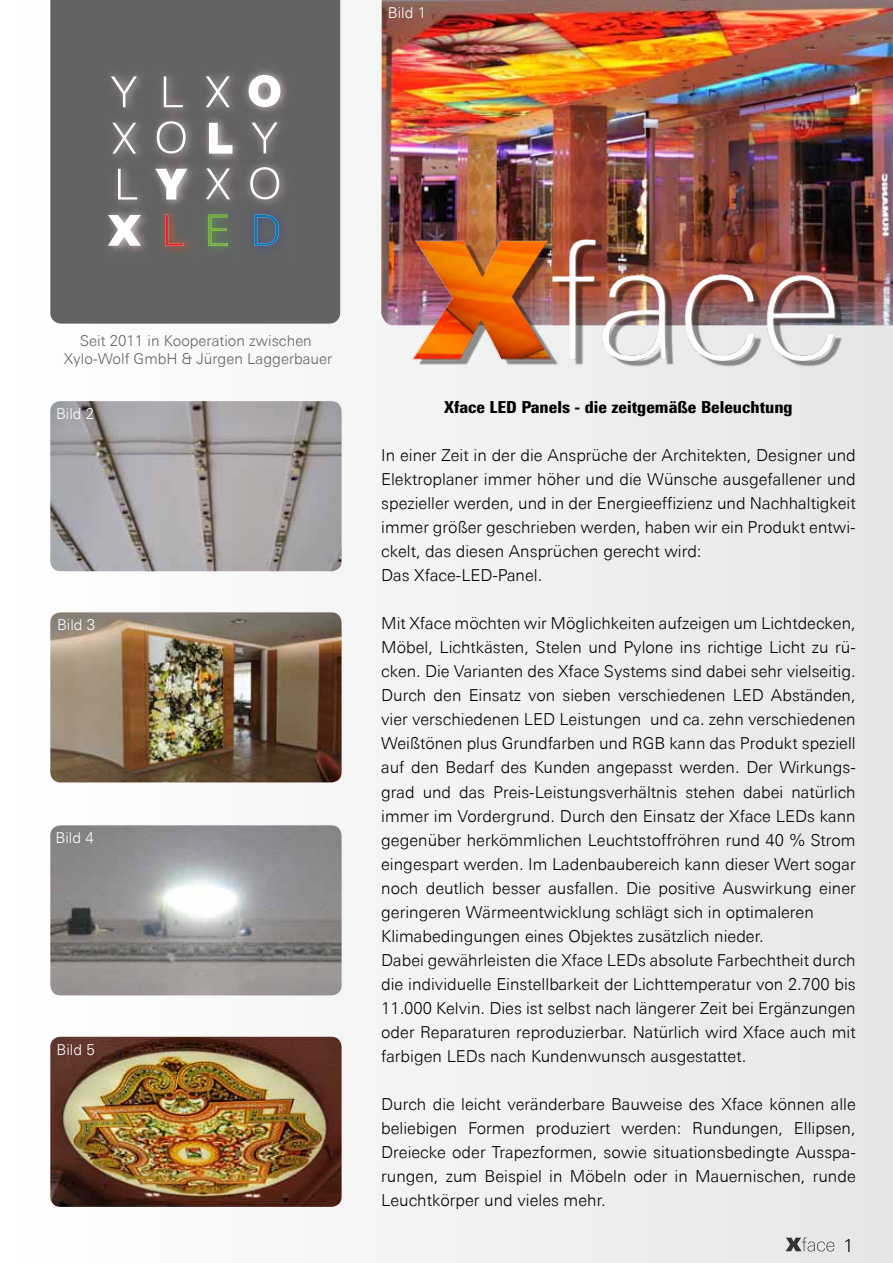
<style>
.page{position:relative;width:893px;height:1263px;background:#fff}
.page>*{position:absolute;margin:0;border:0;box-sizing:border-box;transform-origin:0 0}
.t1{font:300 18px "Linotype Univers Basic";color:#000}
.t2{font:300 16.5px/24px "Linotype Univers Basic";color:#000}
.t3{font:900 condensed 16.5px "Linotype Univers";color:#000}
.t4{font:300 15px/18px "Linotype Univers Basic";color:#636363;text-align:center}
.t5{font:300 15px "Linotype Univers Basic";color:#fff}
</style>
<div class="page">
<div style="left:0;top:0;width:893px;height:1263px;background:linear-gradient(to right,#fefefe,#e6e6e7)"></div>
<div style="left:50px;top:0;width:290px;height:324px;background:#636363"></div>
<div style="left:84px;top:49px;width:219px;height:230px;background:#636363"></div>
<img style="left:110px;top:70px;width:177px;height:182px">
<img style="left:156px;top:246px;width:39px;height:6px">
<img style="left:199px;top:246px;width:40px;height:6px">
<img style="left:244px;top:204px;width:43px;height:48px">
<svg style="left:108px;top:75px;width:172px;height:171px"></svg>
<img style="left:50px;top:401px;width:292px;height:170px">
<img style="left:50px;top:612px;width:292px;height:170px">
<img style="left:50px;top:1037px;width:292px;height:170px">
<img style="left:50px;top:825px;width:292px;height:170px">
<svg style="left:786px;top:1237px;width:48px;height:14px"></svg>
<img style="left:381px;top:0;width:512px;height:325px">
<img style="left:384px;top:189px;width:509px;height:197px">
<p class="t5" style="left:388px;top:4px;width:40px">Bild 1</p>
<p class="t4" style="left:64px;top:331px;width:270px">Seit 2011 in Kooperation zwischen<br>Xylo-Wolf GmbH &amp; Jürgen Laggerbauer</p>
<p class="t5" style="left:56px;top:404px;width:40px">Bild 2</p>
<p class="t5" style="left:57px;top:615px;width:40px">Bild 3</p>
<p class="t5" style="left:56px;top:828px;width:40px">Bild 4</p>
<p class="t5" style="left:57px;top:1041px;width:40px">Bild 5</p>
<p class="t3" style="left:444px;top:397px;width:350px">Xface LED Panels - die zeitgemäße Beleuchtung</p>
<p class="t2" style="left:381px;top:443px;width:476px">In einer Zeit in der die Ansprüche der Architekten, Designer und Elektroplaner immer höher und die Wünsche ausgefallener und spezieller werden, und in der Energieeffizienz und Nachhaltigkeit immer größer geschrieben werden, haben wir ein Produkt entwi&shy;ckelt, das diesen Ansprüchen gerecht wird:<br>Das Xface-LED-Panel.</p>
<p class="t2" style="left:381px;top:611px;width:476px">Mit Xface möchten wir Möglichkeiten aufzeigen um Lichtdecken, Möbel, Lichtkästen, Stelen und Pylone ins richtige Licht zu rü&shy;cken. Die Varianten des Xface Systems sind dabei sehr vielseitig.<br>Durch den Einsatz von sieben verschiedenen LED Abständen, vier verschiedenen LED Leistungen und ca. zehn verschiedenen Weißtönen plus Grundfarben und RGB kann das Produkt speziell auf den Bedarf des Kunden angepasst werden. Der Wirkungs&shy;grad und das Preis-Leistungsverhältnis stehen dabei natürlich immer im Vordergrund. Durch den Einsatz der Xface LEDs kann gegenüber herkömmlichen Leuchtstoffröhren rund 40 % Strom eingespart werden. Im Ladenbaubereich kann dieser Wert sogar noch deutlich besser ausfallen. Die positive Auswirkung einer geringeren Wärmeentwicklung schlägt sich in optimaleren Klimabedingungen eines Objektes zusätzlich nieder.<br>Dabei gewährleisten die Xface LEDs absolute Farbechtheit durch die individuelle Einstellbarkeit der Lichttemperatur von 2.700 bis 11.000 Kelvin. Dies ist selbst nach längerer Zeit bei Ergänzungen oder Reparaturen reproduzierbar. Natürlich wird Xface auch mit farbigen LEDs nach Kundenwunsch ausgestattet.</p>
<p class="t2" style="left:381px;top:1091px;width:476px;text-align:justify">Durch die leicht veränderbare Bauweise des Xface können alle beliebigen Formen produziert werden: Rundungen, Ellipsen, Dreiecke oder Trapezformen, sowie situationsbedingte Ausspa&shy;rungen, zum Beispiel in Möbeln oder in Mauernischen, runde Leuchtkörper und vieles mehr.</p>
<p class="t1" style="left:843px;top:1235px;width:12px">1</p>
</div>
